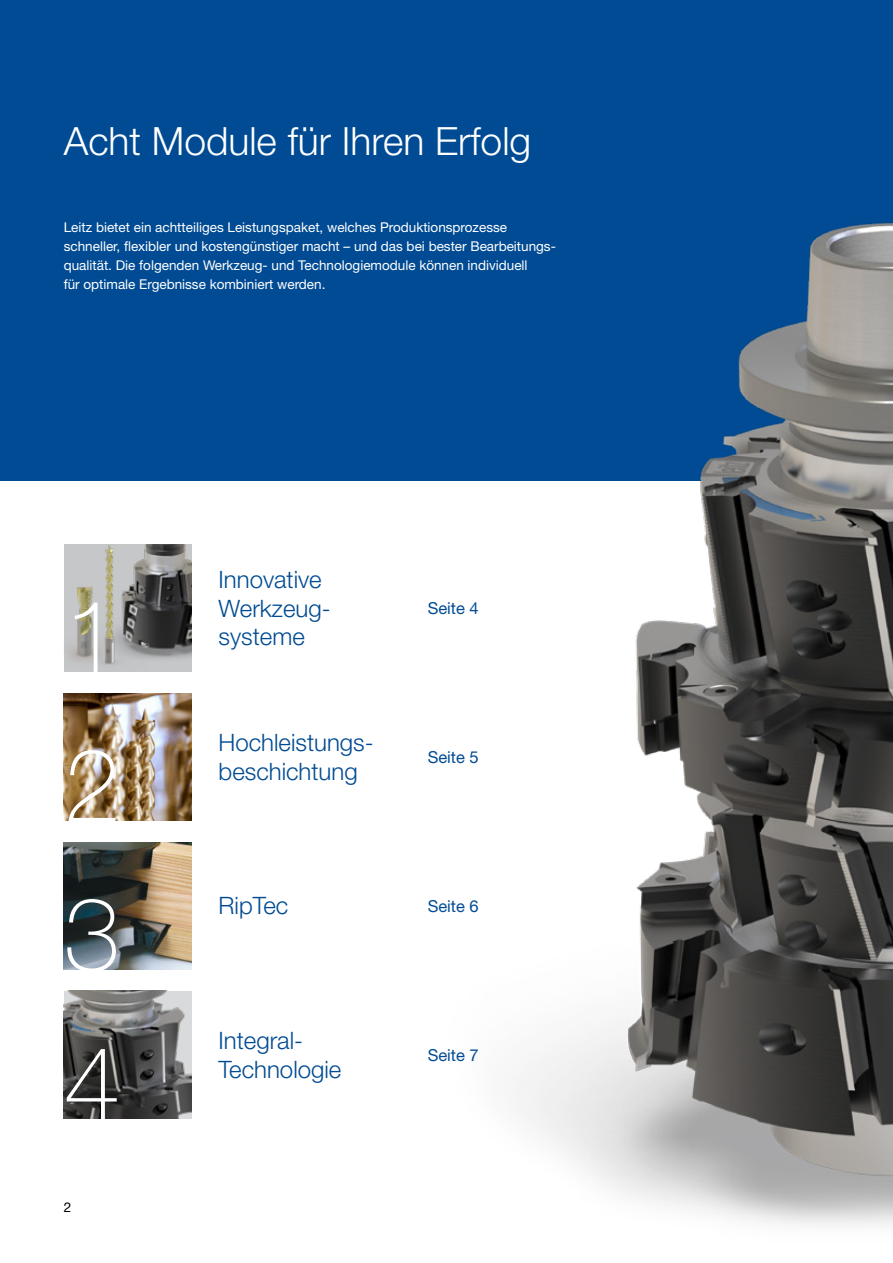
<style>
.page{position:relative;width:893px;height:1263px;background:#fff}
.page>*{position:absolute;margin:0;border:0;box-sizing:border-box;transform-origin:0 0}
.t1{font:100 102px/148.8px "Helvetica Neue LT Pro";color:#fff;text-align:justify}
.t2{font:300 39px "Helvetica Neue LT Pro";color:#fff}
.t3{font:300 24px/28.8px "Helvetica Neue LT Pro";color:#004b93}
.t4{font:16.5px "Helvetica Neue LT Pro";color:#004b93}
.t5{font:13.5px/19.2px "Helvetica Neue LT Pro";color:#fff}
.t6{font:13.5px "Helvetica Neue LT Pro";color:#000}
</style>
<div class="page">
<img style="left:149px;top:544px;width:42px;height:121px">
<img style="left:64px;top:544px;width:85px;height:128px">
<img style="left:64px;top:572px;width:70px;height:100px">
<img style="left:64px;top:693px;width:127px;height:128px">
<div style="left:0;top:0;width:893px;height:480px;background:#004b93"></div>
<img style="left:319px;top:222px;width:574px;height:1004px">
<img style="left:64px;top:842px;width:127px;height:127px">
<img style="left:64px;top:991px;width:127px;height:127px">
<h2 class="t2" style="left:64px;top:118px;width:469px">Acht Module für Ihren Erfolg</h2>
<p class="t5" style="left:64px;top:217px;width:494px">Leitz bietet ein achtteiliges Leistungspaket, welches Produktionsprozesse schneller, flexibler und kostengünstiger macht – und das bei bester Bearbeitungs&shy;qualität. Die folgenden Werkzeug- und Technologiemodule können individuell<br>für optimale Ergebnisse kombiniert werden.</p>
<h1 class="t1" style="left:64px;top:562px;width:58px">1<br>2<br>3<br>4</h1>
<p class="t6" style="left:64px;top:1199px;width:9px">2</p>
<h3 class="t3" style="left:219px;top:564px;width:114px">Innovative<br>Werkzeug&shy;systeme</h3>
<h3 class="t3" style="left:219px;top:728px;width:157px">Hochleistungs&shy;beschichtung</h3>
<p class="t4" style="left:428px;top:598px;width:53px">Seite 4</p>
<p class="t4" style="left:428px;top:747px;width:53px">Seite 5</p>
<h3 class="t3" style="left:219px;top:891px;width:71px">RipTec</h3>
<p class="t4" style="left:428px;top:896px;width:53px">Seite 6</p>
<h3 class="t3" style="left:219px;top:1025px;width:124px">Integral-<br>Technologie</h3>
<p class="t4" style="left:428px;top:1045px;width:53px">Seite 7</p>
</div>
